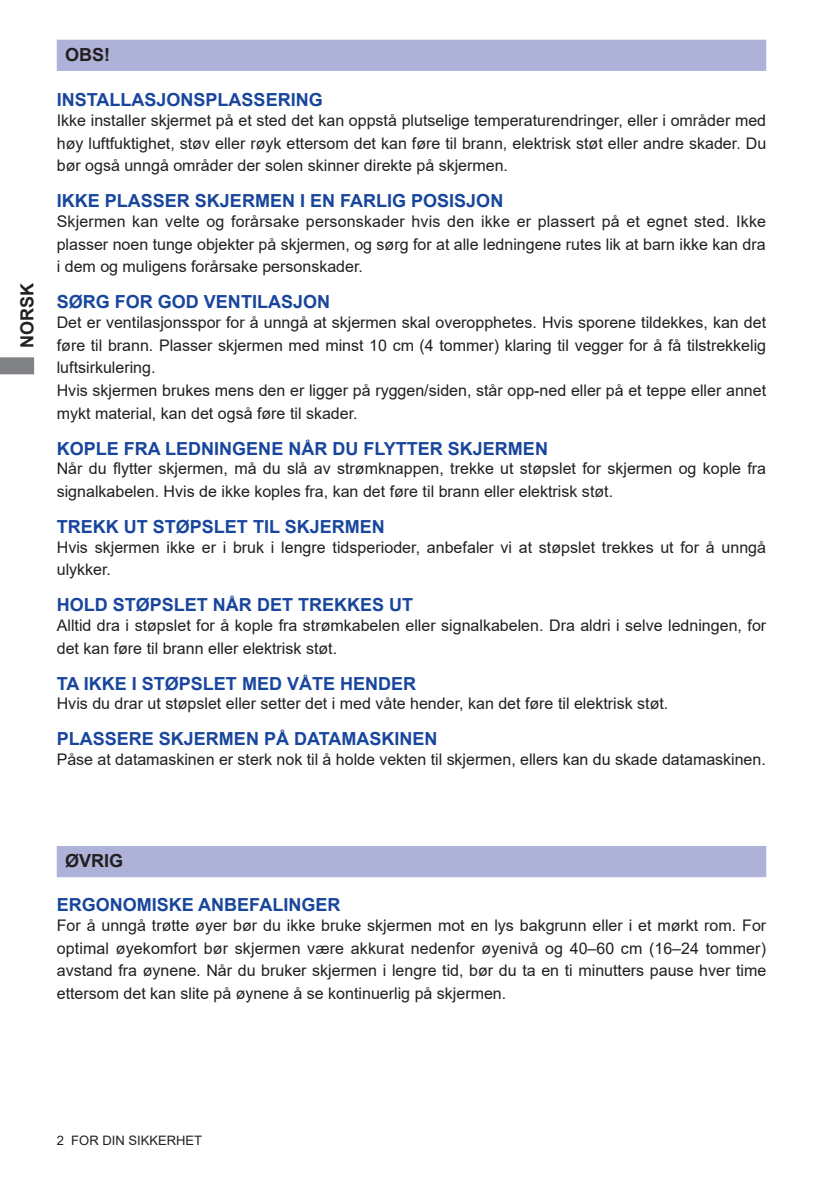
<style>
.page{position:relative;width:840px;height:1191px;background:#fff}
.page>*{position:absolute;margin:0;border:0;box-sizing:border-box;transform-origin:0 0}
.t1{font:700 18px "Arial";color:#18469d}
.t2{font:700 18px "Arial";color:#231f20}
.t3{font:16px/22.6px "Arial";color:#231f20}
.t4{font:13px "Arial";color:#231f20}
</style>
<div class="page">
<svg style="left:0;top:357px;width:34px;height:17px"></svg>
<div style="left:57px;top:40px;width:708px;height:31px;background:#aeb2d8"></div>
<div style="left:57px;top:846px;width:708px;height:31px;background:#aeb2d8"></div>
<p class="t2" style="left:14px;top:348px;width:66px;rotate:-90deg">NORSK</p>
<p class="t2" style="left:65px;top:42px;width:46px">OBS!</p>
<p class="t1" style="left:57px;top:87px;width:267px">INSTALLASJONSPLASSERING</p>
<p class="t3" style="left:57px;top:109px;width:710px;text-align:justify">Ikke installer skjermet på et sted det kan oppstå plutselige temperaturendringer, eller i områder med høy luftfuktighet, støv eller røyk ettersom det kan føre til brann, elektrisk støt eller andre skader. Du bør også unngå områder der solen skinner direkte på skjermen.</p>
<p class="t1" style="left:57px;top:188px;width:448px">IKKE PLASSER SKJERMEN I EN FARLIG POSISJON</p>
<p class="t3" style="left:57px;top:210px;width:710px;text-align:justify">Skjermen kan velte og forårsake personskader hvis den ikke er plassert på et egnet sted. Ikke plasser noen tunge objekter på skjermen, og sørg for at alle ledningene rutes lik at barn ikke kan dra i dem og muligens forårsake personskader.</p>
<p class="t1" style="left:57px;top:289px;width:275px">SØRG FOR GOD VENTILASJON</p>
<p class="t3" style="left:57px;top:311px;width:710px">Det er ventilasjonsspor for å unngå at skjermen skal overopphetes. Hvis sporene tildekkes, kan det føre til brann. Plasser skjermen med minst 10 cm (4 tommer) klaring til vegger for å få tilstrekkelig luftsirkulering.<br>Hvis skjermen brukes mens den er ligger på ryggen/siden, står opp-ned eller på et teppe eller annet mykt material, kan det også føre til skader.</p>
<p class="t1" style="left:57px;top:435px;width:492px">KOPLE FRA LEDNINGENE NÅR DU FLYTTER SKJERMEN</p>
<p class="t3" style="left:57px;top:457px;width:710px">Når du flytter skjermen, må du slå av strømknappen, trekke ut støpslet for skjermen og kople fra signalkabelen. Hvis de ikke koples fra, kan det føre til brann eller elektrisk støt.</p>
<p class="t1" style="left:57px;top:514px;width:329px">TREKK UT STØPSLET TIL SKJERMEN</p>
<p class="t3" style="left:57px;top:536px;width:710px">Hvis skjermen ikke er i bruk i lengre tidsperioder, anbefaler vi at støpslet trekkes ut for å unngå ulykker.</p>
<p class="t1" style="left:57px;top:592px;width:358px">HOLD STØPSLET NÅR DET TREKKES UT</p>
<p class="t3" style="left:57px;top:614px;width:710px">Alltid dra i støpslet for å kople fra strømkabelen eller signalkabelen. Dra aldri i selve ledningen, for det kan føre til brann eller elektrisk støt.</p>
<p class="t1" style="left:57px;top:670px;width:361px">TA IKKE I STØPSLET MED VÅTE HENDER</p>
<p class="t3" style="left:57px;top:692px;width:612px">Hvis du drar ut støpslet eller setter det i med våte hender, kan det føre til elektrisk støt.</p>
<p class="t1" style="left:57px;top:726px;width:382px">PLASSERE SKJERMEN PÅ DATAMASKINEN</p>
<p class="t3" style="left:57px;top:748px;width:710px">Påse at datamaskinen er sterk nok til å holde vekten til skjermen, ellers kan du skade datamaskinen.</p>
<p class="t2" style="left:65px;top:848px;width:60px">ØVRIG</p>
<p class="t1" style="left:57px;top:892px;width:285px">ERGONOMISKE ANBEFALINGER</p>
<p class="t3" style="left:57px;top:914px;width:710px;text-align:justify">For å unngå trøtte øyer bør du ikke bruke skjermen mot en lys bakgrunn eller i et mørkt rom. For optimal øyekomfort bør skjermen være akkurat nedenfor øyenivå og 40–60 cm (16–24 tommer) avstand fra øynene. Når du bruker skjermen i lengre tid, bør du ta en ti minutters pause hver time ettersom det kan slite på øynene å se kontinuerlig på skjermen.</p>
<p class="t4" style="left:57px;top:1131px;width:147px">2 FOR DIN SIKKERHET</p>
</div>
